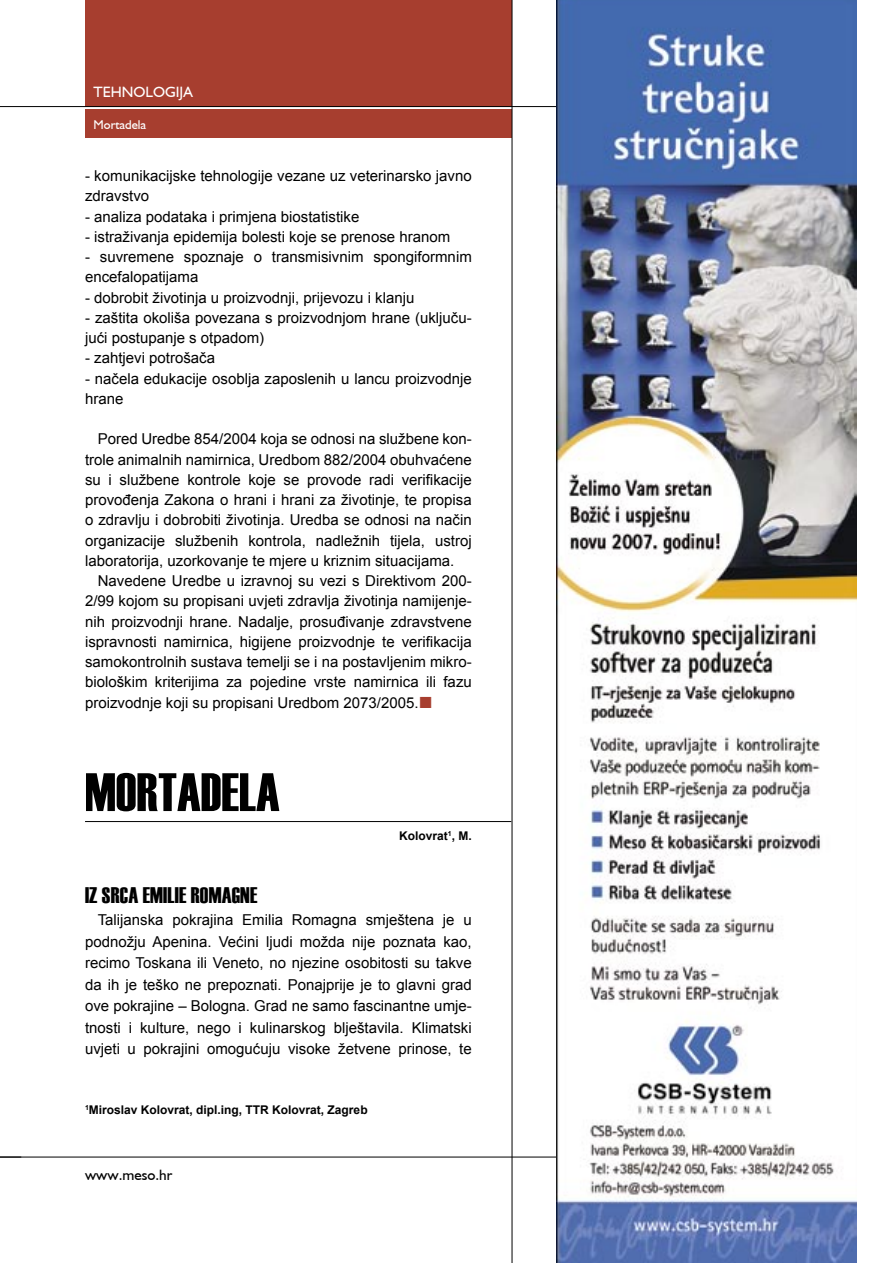
<style>
.page{position:relative;width:893px;height:1263px;background:#fff}
.page>*{position:absolute;margin:0;border:0;box-sizing:border-box;transform-origin:0 0}
.naslov_glavni{font:54px "Haettenschweiler";color:#000}
.naslov_u_tekstu{font:22.5px "Haettenschweiler";letter-spacing:.01em;color:#000}
.tekst{font:15px/20.2px "Arial";color:#000}
.t1{font:15px "Humanist 521 BT";color:#000}
.tekst-2{font:15px "Humanist 521 BT";color:#fff}
.tekst-3{font:12.75px "Humanist 521 BT";color:#fff}
.autor_fusnota{font:700 12px "Arial";color:#000}
.s1{font-size:24px;color:#a73e2f}
</style>
<div class="page">
<div style="left:85px;top:0;width:427px;height:107px;background:#a73e2f"></div>
<div style="left:85px;top:110px;width:427px;height:28px;background:#a73e2f"></div>
<hr style="left:512px;top:0;width:1px;height:1263px;background:#000">
<hr style="left:0;top:106px;width:808px;height:1px;background:#000">
<hr style="left:0;top:1157px;width:723px;height:1px;background:#000">
<img style="left:556px;top:0;width:300px;height:1263px">
<hr style="left:85px;top:821px;width:426px;height:1px;background:#000">
<p class="tekst-2" style="left:94px;top:83px;width:101px">TEHNOLOGIJA</p>
<p class="tekst-3" style="left:94px;top:117px;width:54px">Mortadela</p>
<p class="tekst" style="left:85px;top:166px;width:388px">- komunikacijske tehnologije vezane uz veterinarsko javno zdravstvo</p>
<p class="tekst" style="left:85px;top:206px;width:276px">- analiza podataka i primjena biostatistike</p>
<p class="tekst" style="left:85px;top:227px;width:367px">- istraživanja epidemija bolesti koje se prenose hranom</p>
<p class="tekst" style="left:85px;top:247px;width:388px">- suvremene spoznaje o transmisivnim spongiformnim encefalopatijama</p>
<p class="tekst" style="left:85px;top:287px;width:331px">- dobrobit životinja u proizvodnji, prijevozu i klanju</p>
<p class="tekst" style="left:85px;top:308px;width:388px">- zaštita okoliša povezana s proizvodnjom hrane (uključu&shy;jući postupanje s otpadom)</p>
<p class="tekst" style="left:85px;top:348px;width:132px">- zahtjevi potrošača</p>
<p class="tekst" style="left:85px;top:368px;width:388px">- načela edukacije osoblja zaposlenih u lancu proizvodnje hrane</p>
<p class="tekst" style="left:85px;top:429px;width:388px;text-align:justify;text-indent:13px">Pored Uredbe 854/2004 koja se odnosi na službene kon&shy;trole animalnih namirnica, Uredbom 882/2004 obuhvaćene su i službene kontrole koje se provode radi verifikacije provođenja Zakona o hrani i hrani za životinje, te propisa o zdravlju i dobrobiti životinja. Uredba se odnosi na način organizacije službenih kontrola, nadležnih tijela, ustroj laboratorija, uzorkovanje te mjere u kriznim situacijama.</p>
<p class="tekst" style="left:85px;top:571px;width:388px;text-align:justify;text-indent:13px">Navedene Uredbe u izravnoj su vezi s Direktivom 200- 2/99 kojom su propisani uvjeti zdravlja životinja namijenje&shy;nih proizvodnji hrane. Nadalje, prosuđivanje zdravstvene ispravnosti namirnica, higijene proizvodnje te verifikacija samokontrolnih sustava temelji se i na postavljenim mikro&shy;biološkim kriterijima za pojedine vrste namirnica ili fazu proizvodnje koji su propisani Uredbom 2073/2005.<span class="s1">■</span></p>
<p class="naslov_glavni" style="left:85px;top:755px;width:196px">MORTADELA</p>
<p class="autor_fusnota" style="left:399px;top:827px;width:74px">Kolovrat<sup>1</sup>, M.</p>
<p class="naslov_u_tekstu" style="left:85px;top:880px;width:174px">IZ SRCA EMILIE ROMAGNE</p>
<p class="tekst" style="left:85px;top:909px;width:388px;line-height:21.6px;text-align:justify;text-indent:13px">Talijanska pokrajina Emilia Romagna smještena je u podnožju Apenina. Većini ljudi možda nije poznata kao, recimo Toskana ili Veneto, no njezine osobitosti su takve da ih je teško ne prepoznati. Ponajprije je to glavni grad ove pokrajine – Bologna. Grad ne samo fascinantne umje&shy;tnosti i kulture, nego i kulinarskog blještavila. Klimatski uvjeti u pokrajini omogućuju visoke žetvene prinose, te</p>
<p class="autor_fusnota" style="left:85px;top:1102px;width:284px"><sup>1</sup>Miroslav Kolovrat, dipl.ing, TTR Kolovrat, Zagreb</p>
<p class="t1" style="left:85px;top:1165px;width:89px">www.meso.hr</p>
</div>
